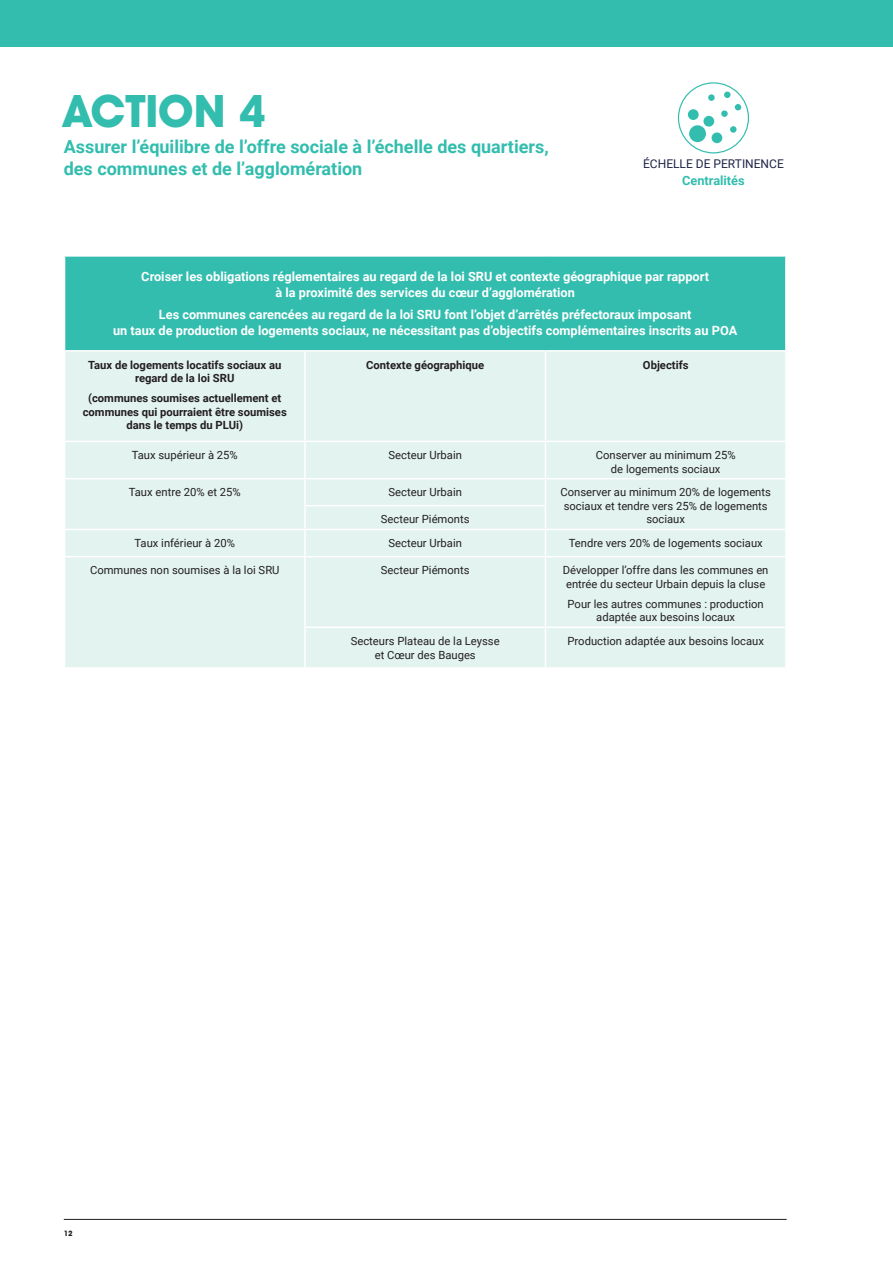
<style>
.page{position:relative;width:893px;height:1263px;background:#fff}
.page>*{position:absolute;margin:0;border:0;box-sizing:border-box;transform-origin:0 0}
.t1{font:700 45px "Avant Garde IT Cby BT";color:#32bdae}
.INTER_2{font:700 18px/21.6px "Roboto";color:#32bdae}
.TEXTE{font:700 12.75px/15.8px "Roboto";color:#fff;text-align:center}
.INTER_4{font:700 12.75px "Roboto";color:#32bdae}
.INTER_3{font:12px "Roboto";color:#1f2448}
.TEXTE-2{font:11.25px/13.5px "Roboto";color:#231f20;text-align:center}
.TEXTE-3{font:700 11.25px/13.5px "Roboto";color:#231f20;text-align:center}
.t2{font:700 7.5px "Avant Garde IT Cby BT";color:#231f20}
</style>
<div class="page">
<div style="left:0;top:0;width:893px;height:47px;background:#32bdae"></div>
<hr style="left:64px;top:1219px;width:723px;height:1px;background:#231f20">
<div style="left:678px;top:82px;width:71px;height:71px;border:1px solid #32bdae;border-radius:50%"></div>
<svg style="left:735px;top:104px;width:6px;height:6px"></svg>
<div style="left:721px;top:110px;width:7px;height:7px;background:#32bdae;border-radius:50%"></div>
<div style="left:708px;top:94px;width:7px;height:7px;background:#32bdae;border-radius:50%"></div>
<div style="left:730px;top:126px;width:6px;height:7px;background:#32bdae;border-radius:50%"></div>
<div style="left:689px;top:125px;width:17px;height:17px;background:#32bdae;border-radius:50%"></div>
<div style="left:703px;top:116px;width:11px;height:11px;background:#32bdae;border-radius:50%"></div>
<div style="left:712px;top:132px;width:10px;height:11px;background:#32bdae;border-radius:50%"></div>
<div style="left:688px;top:109px;width:11px;height:11px;background:#32bdae;border-radius:50%"></div>
<div style="left:65px;top:256px;width:721px;height:95px;background:#32bdae"></div>
<div style="left:65px;top:352px;width:720px;height:315px;background:#e3f3f0"></div>
<hr style="left:64px;top:255px;width:241px;height:2px;background:#fff">
<hr style="left:305px;top:255px;width:240px;height:2px;background:#fff">
<hr style="left:545px;top:255px;width:242px;height:2px;background:#fff">
<hr style="left:785px;top:257px;width:2px;height:93px;background:#fff">
<hr style="left:64px;top:350px;width:241px;height:2px;background:#fff">
<hr style="left:305px;top:350px;width:240px;height:2px;background:#fff">
<hr style="left:304px;top:352px;width:2px;height:89px;background:#fff">
<hr style="left:545px;top:350px;width:242px;height:2px;background:#fff">
<hr style="left:545px;top:352px;width:1px;height:89px;background:#fff">
<hr style="left:64px;top:441px;width:241px;height:1px;background:#fff">
<hr style="left:305px;top:441px;width:240px;height:1px;background:#fff">
<hr style="left:304px;top:442px;width:2px;height:36px;background:#fff">
<hr style="left:545px;top:441px;width:242px;height:1px;background:#fff">
<hr style="left:545px;top:442px;width:1px;height:36px;background:#fff">
<hr style="left:64px;top:478px;width:241px;height:1px;background:#fff">
<hr style="left:305px;top:478px;width:240px;height:1px;background:#fff">
<hr style="left:304px;top:479px;width:2px;height:26px;background:#fff">
<hr style="left:545px;top:478px;width:242px;height:1px;background:#fff">
<hr style="left:304px;top:505px;width:242px;height:1px;background:#fff">
<hr style="left:304px;top:506px;width:2px;height:23px;background:#fff">
<hr style="left:64px;top:529px;width:241px;height:1px;background:#fff">
<hr style="left:305px;top:529px;width:240px;height:1px;background:#fff">
<hr style="left:304px;top:530px;width:2px;height:26px;background:#fff">
<hr style="left:545px;top:529px;width:242px;height:1px;background:#fff">
<svg style="left:545px;top:479px;width:1px;height:77px"></svg>
<hr style="left:64px;top:556px;width:241px;height:1px;background:#fff">
<hr style="left:305px;top:556px;width:240px;height:1px;background:#fff">
<hr style="left:304px;top:557px;width:2px;height:69px;background:#fff">
<hr style="left:545px;top:556px;width:242px;height:1px;background:#fff">
<hr style="left:545px;top:557px;width:1px;height:69px;background:#fff">
<hr style="left:304px;top:626px;width:241px;height:2px;background:#fff">
<hr style="left:304px;top:628px;width:2px;height:39px;background:#fff">
<hr style="left:545px;top:626px;width:242px;height:2px;background:#fff">
<hr style="left:545px;top:628px;width:1px;height:39px;background:#fff">
<svg style="left:724px;top:92px;width:6px;height:6px"></svg>
<p class="t1" style="left:64px;top:84px;width:203px">ACTION 4</p>
<p class="INTER_2" style="left:64px;top:135px;width:486px">Assurer l’équilibre de l’offre sociale à l’échelle des quartiers, des communes et de l’agglomération</p>
<p class="INTER_3" style="left:643px;top:155px;width:142px">ÉCHELLE DE PERTINENCE</p>
<p class="INTER_4" style="left:682px;top:172px;width:64px">Centralités</p>
<p class="TEXTE" style="left:141px;top:268px;width:569px">Croiser les obligations réglementaires au regard de la loi SRU et contexte géographique par rapport à la proximité des services du cœur d’agglomération</p>
<p class="TEXTE" style="left:113px;top:306px;width:626px">Les communes carencées au regard de la loi SRU font l’objet d’arrêtés préfectoraux imposant<br>un taux de production de logements sociaux, ne nécessitant pas d’objectifs complémentaires inscrits au POA</p>
<p class="TEXTE-3" style="left:88px;top:357px;width:195px">Taux de logements locatifs sociaux au regard de la loi SRU</p>
<p class="TEXTE-3" style="left:83px;top:391px;width:206px">(communes soumises actuellement et communes qui pourraient être soumises dans le temps du PLUi)</p>
<p class="TEXTE-3" style="left:366px;top:357px;width:119px">Contexte géographique</p>
<p class="TEXTE-3" style="left:643px;top:357px;width:47px">Objectifs</p>
<p class="TEXTE-2" style="left:132px;top:448px;width:108px">Taux supérieur à 25%</p>
<p class="TEXTE-2" style="left:388px;top:448px;width:75px">Secteur Urbain</p>
<p class="TEXTE-2" style="left:596px;top:448px;width:141px">Conserver au minimum 25% de logements sociaux</p>
<p class="TEXTE-2" style="left:129px;top:485px;width:114px">Taux entre 20% et 25%</p>
<p class="TEXTE-2" style="left:388px;top:485px;width:75px">Secteur Urbain</p>
<p class="TEXTE-2" style="left:560px;top:485px;width:212px;text-align:left">Conserver au minimum 20% de logements sociaux et tendre vers 25% de logements</p>
<p class="TEXTE-2" style="left:381px;top:512px;width:90px">Secteur Piémonts</p>
<p class="TEXTE-2" style="left:646px;top:512px;width:40px">sociaux</p>
<p class="TEXTE-2" style="left:134px;top:536px;width:102px">Taux inférieur à 20%</p>
<p class="TEXTE-2" style="left:388px;top:536px;width:75px">Secteur Urbain</p>
<p class="TEXTE-2" style="left:569px;top:536px;width:196px">Tendre vers 20% de logements sociaux</p>
<p class="TEXTE-2" style="left:90px;top:563px;width:191px">Communes non soumises à la loi SRU</p>
<p class="TEXTE-2" style="left:381px;top:563px;width:90px">Secteur Piémonts</p>
<p class="TEXTE-2" style="left:563px;top:563px;width:207px;text-align:left">Développer l’offre dans les communes en entrée du secteur Urbain depuis la cluse</p>
<p class="TEXTE-2" style="left:568px;top:597px;width:198px">Pour les autres communes : production adaptée aux besoins locaux</p>
<p class="TEXTE-2" style="left:351px;top:634px;width:151px">Secteurs Plateau de la Leysse et Cœur des Bauges</p>
<p class="TEXTE-2" style="left:567px;top:634px;width:198px">Production adaptée aux besoins locaux</p>
<p class="t2" style="left:64px;top:1229px;width:10px">12</p>
</div>
